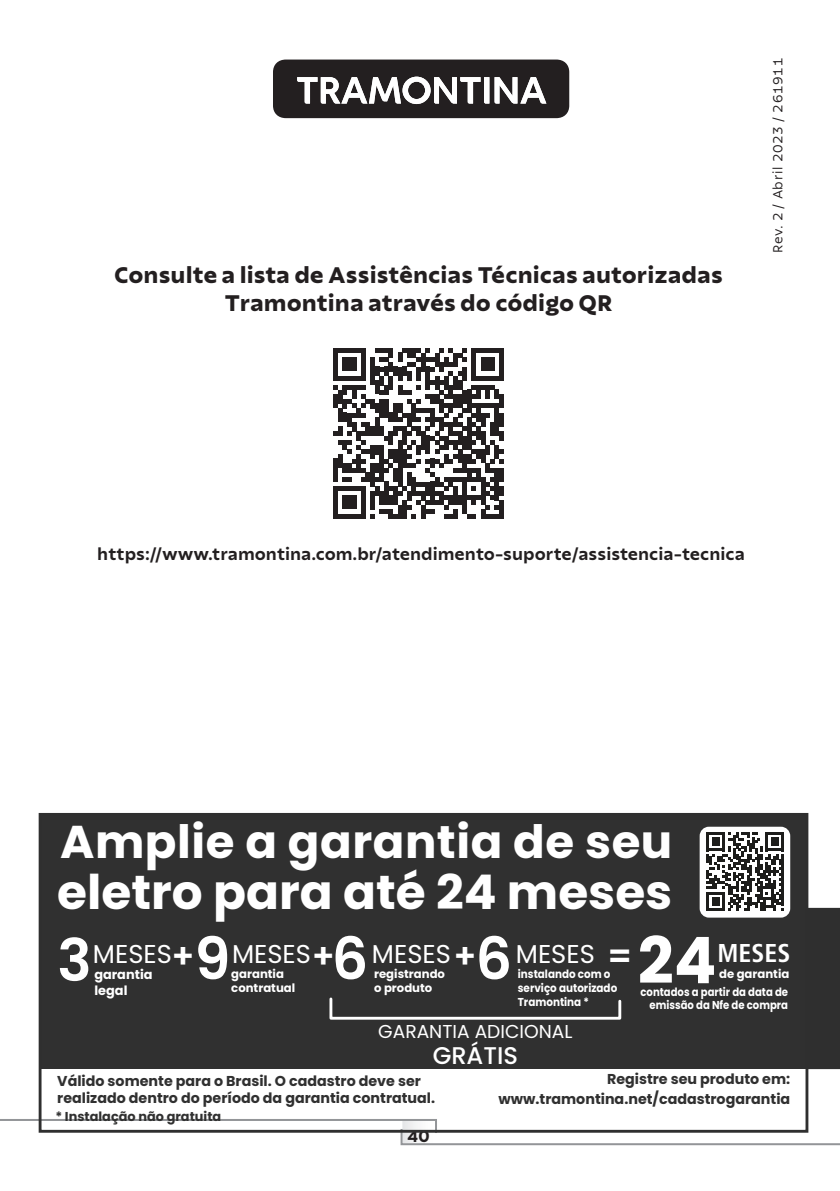
<style>
.page{position:relative;width:840px;height:1191px;background:#fff}
.page>*{position:absolute;margin:0;border:0;box-sizing:border-box;transform-origin:0 0}
.t1{font:700 64.2px "Poppins";color:#fff}
.t2{font:600 58.4px "Poppins";color:#fff}
.t3{font:700 47.8px "Poppins";color:#fff}
.t4{font:700 45.8px "Poppins";letter-spacing:.01em;color:#fff}
.t5{font:600 34.4px "Poppins";color:#fff}
.t6{font:25.8px "Poppins";color:#fff}
.t7{font:700 condensed 25.8px "Frutiger LT Pro";color:#fff}
.t8{font:500 24.2px "Poppins";color:#fff}
.t9{font:800 24px/28px "Tramontina Textos";color:#231f20;text-align:center}
.t10{font:18.6px "Poppins";color:#fff}
.t11{font:700 18px "Tramontina Textos";color:#231f20}
.t12{font:700 14.4px "Poppins";color:#303030}
.t13{font:300 14px "Tramontina Textos";letter-spacing:.05em;color:#231f20}
.t14{font:700 12.8px "Poppins";color:#303030}
.t15{font:700 12.8px/15.4px "Poppins";color:#fff}
.t16{font:700 11.6px/14px "Poppins";color:#fff}
.t17{font:700 11.4px/13.8px "Poppins";color:#fff;text-align:right;scale:.88 1}
.t18{font:700 11.4px/13.8px "Poppins";color:#fff;scale:.91 1}
.s1{font-size:58.4px}
</style>
<div class="page">
<svg style="left:0;top:1118px;width:839px;height:28px"></svg>
<div style="left:40px;top:814px;width:766px;height:255px;background:#303030"></div>
<div style="left:699px;top:826px;width:90px;height:91px;background:#fff;border-radius:9px"></div>
<svg style="left:706px;top:832px;width:77px;height:78px"></svg>
<div style="left:39px;top:813px;width:768px;height:319px;border:3px solid #2f2f2f"></div>
<svg style="left:329px;top:997px;width:293px;height:23px"></svg>
<div style="left:806px;top:908px;width:33px;height:161px;background:#2f2f2f"></div>
<svg style="left:333px;top:348px;width:170px;height:170px"></svg>
<hr style="left:499px;top:500px;width:4px;height:18px;background:#231f20">
<svg style="left:273px;top:60px;width:296px;height:58px"></svg>
<p class="t9" style="left:114px;top:261px;width:610px">Consulte a lista de Assistências Técnicas autorizadas<br>Tramontina através do código QR</p>
<p class="t13" style="left:770px;top:253px;width:197px;rotate:-90deg">Rev. 2 / Abril 2023 / 261911</p>
<p class="t11" style="left:97px;top:544px;width:648px">https://www.tramontina.com.br/atendimento-suporte/assistencia-tecnica</p>
<p class="t4" style="left:60px;top:815px;width:613px">Amplie a garantia de seu</p>
<p class="t3" style="left:57px;top:865px;width:616px">eletro para até 24 meses</p>
<p class="t2" style="left:57px;top:926px;width:36px">3</p>
<p class="t6" style="left:93px;top:938px;width:80px">MESES</p>
<p class="t1" style="left:637px;top:923px;width:80px">24</p>
<p class="t7" style="left:717px;top:937px;width:74px">MESES</p>
<p class="t5" style="left:171px;top:936px;width:25px">+</p>
<p class="t5" style="left:311px;top:936px;width:25px">+</p>
<p class="t5" style="left:453px;top:936px;width:60px">+<span class="s1">6</span></p>
<p class="t6" style="left:515px;top:938px;width:80px">MESES</p>
<p class="t2" style="left:194px;top:925px;width:37px">9</p>
<p class="t6" style="left:232px;top:938px;width:80px">MESES</p>
<p class="t2" style="left:331px;top:925px;width:38px">6</p>
<p class="t6" style="left:372px;top:938px;width:80px">MESES</p>
<p class="t5" style="left:607px;top:936px;width:27px">=</p>
<p class="t18" style="left:517px;top:981px;width:111px">serviço autorizado<br>Tramontina *</p>
<p class="t18" style="left:517px;top:967px;width:103px">instalando com o</p>
<p class="t16" style="left:231px;top:967px;width:65px">garantia contratual</p>
<p class="t16" style="left:374px;top:967px;width:72px">registrando o produto</p>
<p class="t16" style="left:718px;top:967px;width:72px">de garantia</p>
<p class="t17" style="left:640px;top:985px;width:169px">contados a partir da data de emissão da Nfe de compra</p>
<p class="t15" style="left:94px;top:967px;width:60px">garantia legal</p>
<p class="t10" style="left:378px;top:1020px;width:196px">GARANTIA ADICIONAL</p>
<p class="t8" style="left:432px;top:1041px;width:87px">GRÁTIS</p>
<p class="t12" style="left:57px;top:1072px;width:365px">Válido somente para o Brasil. O cadastro deve ser</p>
<p class="t12" style="left:606px;top:1071px;width:184px">Registre seu produto em:</p>
<p class="t12" style="left:57px;top:1089px;width:379px">realizado dentro do período da garantia contratual.</p>
<p class="t14" style="left:55px;top:1109px;width:167px">* Instalação não gratuita</p>
<p class="t12" style="left:498px;top:1090px;width:293px">www.tramontina.net/cadastrogarantia</p>
<p class="t11" style="left:407px;top:1125px;width:24px">40</p>
</div>
